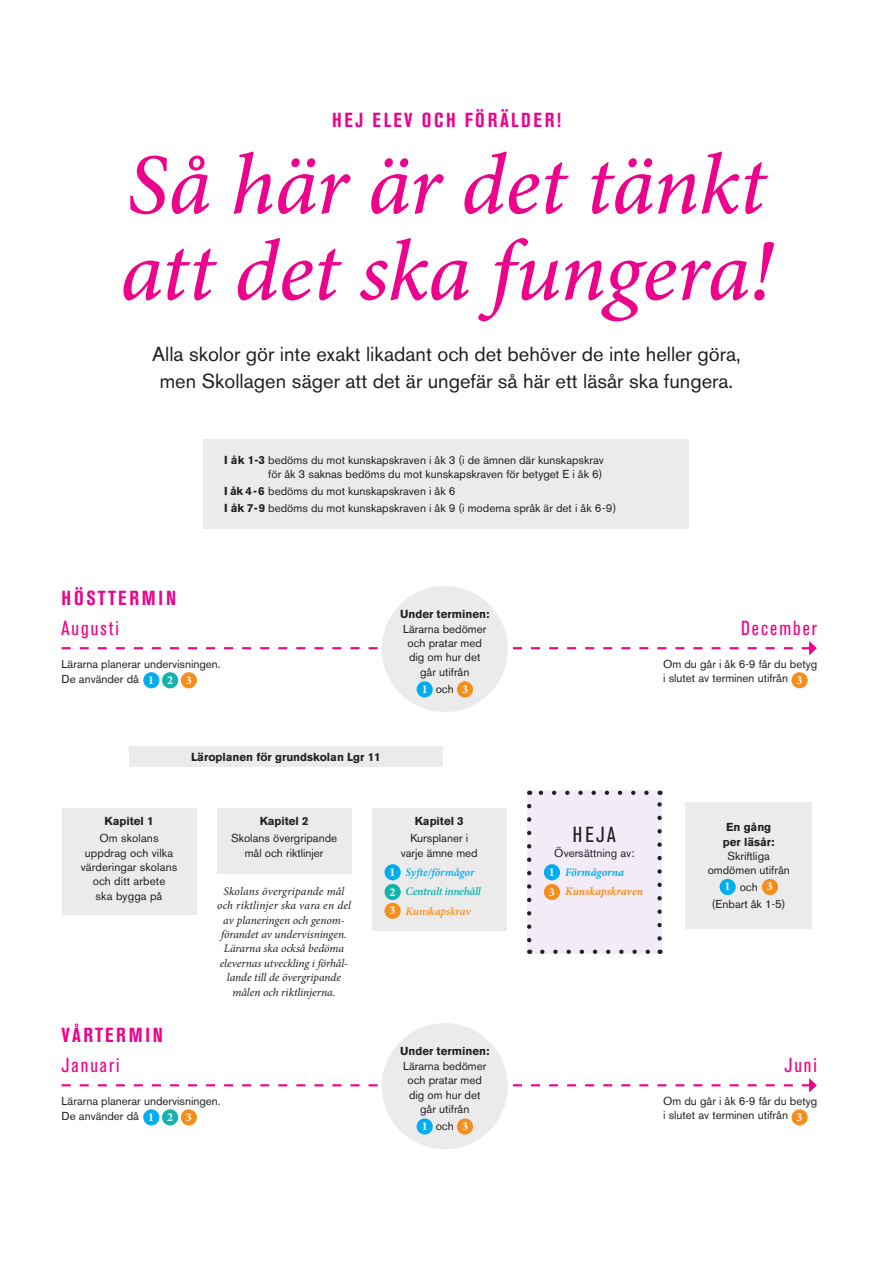
<style>
.page{position:relative;width:893px;height:1263px;background:#fff}
.page>*{position:absolute;margin:0;border:0;box-sizing:border-box;transform-origin:0 0}
.t1{font:italic 500 86.4px/86.4px "Minion Pro";letter-spacing:-.005em;color:#ed028c}
.t2{font:condensed 21.6px "Akzidenz Grotesk BE";color:#231f20}
.t3{font:20.1px/27.3px "Akzidenz Grotesk BE";color:#231f20;text-align:center}
.t4{font:700 condensed 20.1px "Akzidenz Grotesk BE";letter-spacing:.135em;color:#ed028c}
.t5{font:condensed 20.1px "Akzidenz Grotesk BE";letter-spacing:.1em;color:#ed028c}
.t6{font:700 12px "Minion Pro";color:#fff}
.t7{font:11.55px/14.4px "Akzidenz Grotesk BE";color:#231f20;text-align:center}
.t8{font:italic 11.55px/14.4px "Minion Pro";letter-spacing:-.005em;color:#231f20;text-align:center}
.t9{font:700 11.55px "Akzidenz Grotesk BE";color:#231f20}
.t10{font:italic 600 11.55px "Minion Pro";letter-spacing:-.03em;color:#13b2ad}
.t11{font:italic 600 11.55px "Minion Pro";letter-spacing:-.005em;color:#00aeef}
.t12{font:italic 700 11.55px "Minion Pro";letter-spacing:-.005em;color:#f68e1e}
.t13{font:italic 600 11.55px "Minion Pro";letter-spacing:-.01em;color:#f68e1e}
.t14{font:italic 700 11.55px "Minion Pro";letter-spacing:-.005em;color:#00aeef}
.s1{font-weight:700}
</style>
<div class="page">
<div style="left:204px;top:439px;width:485px;height:90px;background:#ebebeb"></div>
<svg style="left:62px;top:641px;width:755px;height:14px"></svg>
<div style="left:143px;top:672px;width:16px;height:16px;background:#00aeef;border-radius:50%"></div>
<div style="left:162px;top:672px;width:16px;height:16px;background:#13b2ad;border-radius:50%"></div>
<div style="left:181px;top:672px;width:16px;height:16px;background:#f68e1e;border-radius:50%"></div>
<div style="left:791px;top:672px;width:17px;height:16px;background:#f68e1e;border-radius:50%"></div>
<div style="left:382px;top:586px;width:126px;height:126px;background:#ebebeb;border-radius:50%"></div>
<div style="left:417px;top:681px;width:16px;height:16px;background:#00aeef;border-radius:50%"></div>
<div style="left:457px;top:681px;width:16px;height:16px;background:#f68e1e;border-radius:50%"></div>
<svg style="left:62px;top:1078px;width:755px;height:14px"></svg>
<div style="left:143px;top:1109px;width:16px;height:16px;background:#00aeef;border-radius:50%"></div>
<div style="left:162px;top:1109px;width:16px;height:16px;background:#13b2ad;border-radius:50%"></div>
<div style="left:181px;top:1109px;width:16px;height:16px;background:#f68e1e;border-radius:50%"></div>
<div style="left:791px;top:1109px;width:17px;height:16px;background:#f68e1e;border-radius:50%"></div>
<div style="left:382px;top:1023px;width:126px;height:126px;background:#ebebeb;border-radius:50%"></div>
<div style="left:417px;top:1118px;width:16px;height:16px;background:#00aeef;border-radius:50%"></div>
<div style="left:457px;top:1118px;width:16px;height:16px;background:#f68e1e;border-radius:50%"></div>
<div style="left:62px;top:808px;width:134px;height:106px;background:#ebebeb"></div>
<div style="left:217px;top:808px;width:134px;height:65px;background:#ebebeb"></div>
<div style="left:129px;top:747px;width:314px;height:20px;background:#ebebeb"></div>
<div style="left:372px;top:808px;width:135px;height:123px;background:#ebebeb"></div>
<div style="left:385px;top:864px;width:16px;height:16px;background:#00aeef;border-radius:50%"></div>
<div style="left:385px;top:884px;width:16px;height:16px;background:#13b2ad;border-radius:50%"></div>
<div style="left:385px;top:903px;width:16px;height:16px;background:#f68e1e;border-radius:50%"></div>
<div style="left:527px;top:791px;width:135px;height:163px;background:#f3ebf7"></div>
<svg style="left:542px;top:949px;width:108px;height:5px"></svg>
<svg style="left:538px;top:791px;width:108px;height:4px"></svg>
<svg style="left:527px;top:806px;width:4px;height:148px"></svg>
<svg style="left:657px;top:791px;width:5px;height:147px"></svg>
<div style="left:544px;top:864px;width:16px;height:16px;background:#00aeef;border-radius:50%"></div>
<div style="left:544px;top:884px;width:16px;height:16px;background:#f68e1e;border-radius:50%"></div>
<div style="left:686px;top:802px;width:126px;height:126px;background:#ebebeb"></div>
<div style="left:719px;top:879px;width:17px;height:16px;background:#00aeef;border-radius:50%"></div>
<div style="left:762px;top:879px;width:16px;height:16px;background:#f68e1e;border-radius:50%"></div>
<p class="t4" style="left:332px;top:108px;width:230px">HEJ ELEV OCH FÖRÄLDER!</p>
<p class="t1" style="left:120px;top:142px;width:654px">Så här är det tänkt att det ska fungera!</p>
<p class="t3" style="left:152px;top:340px;width:590px">Alla skolor gör inte exakt likadant och det behöver de inte heller göra, men Skollagen säger att det är ungefär så här ett läsår ska fungera.</p>
<p class="t4" style="left:62px;top:586px;width:116px">HÖSTTERMIN</p>
<p class="t7" style="left:224px;top:453px;width:381px;text-align:right"><span class="s1">I åk 1-3</span> bedöms du mot kunskapskraven i åk 3 (i de ämnen där kunskapskrav för åk 3 saknas bedöms du mot kunskapskraven för betyget E i åk 6)</p>
<p class="t7" style="left:224px;top:484px;width:233px"><span class="s1">I åk 4-6</span> bedöms du mot kunskapskraven i åk 6</p>
<p class="t7" style="left:224px;top:501px;width:394px"><span class="s1">I åk 7-9</span> bedöms du mot kunskapskraven i åk 9 (i moderna språk är det i åk 6-9)</p>
<p class="t7" style="left:400px;top:607px;width:91px"><span class="s1">Under terminen:<br></span>Lärarna bedömer och pratar med dig om hur det går utifrån</p>
<p class="t6" style="left:422px;top:681px;width:8px">1</p>
<p class="t7" style="left:436px;top:681px;width:20px">och</p>
<p class="t6" style="left:462px;top:681px;width:8px">3</p>
<p class="t5" style="left:62px;top:617px;width:59px">Augusti</p>
<p class="t5" style="left:741px;top:617px;width:77px">December</p>
<p class="t7" style="left:663px;top:657px;width:156px;text-align:left">Om du går i åk 6-9 får du betyg i slutet av terminen utifrån</p>
<p class="t7" style="left:62px;top:657px;width:160px;text-align:left">Lärarna planerar undervisningen.<br>De använder då</p>
<p class="t6" style="left:148px;top:671px;width:8px">1</p>
<p class="t6" style="left:167px;top:671px;width:8px">2</p>
<p class="t6" style="left:186px;top:671px;width:8px">3</p>
<p class="t6" style="left:797px;top:671px;width:8px">3</p>
<p class="t9" style="left:191px;top:750px;width:191px">Läroplanen för grundskolan Lgr 11</p>
<p class="t9" style="left:105px;top:815px;width:50px">Kapitel 1</p>
<p class="t7" style="left:81px;top:831px;width:98px">Om skolans uppdrag och vilka värderingar skolans och ditt arbete<br>ska bygga på</p>
<p class="t4" style="left:62px;top:1023px;width:103px">VÅRTERMIN</p>
<p class="t9" style="left:260px;top:815px;width:50px">Kapitel 2</p>
<p class="t7" style="left:231px;top:831px;width:108px">Skolans övergripande mål och riktlinjer</p>
<p class="t8" style="left:217px;top:884px;width:135px">Skolans övergripande mål och riktlinjer ska vara en del av planeringen och genom&shy;förandet av undervisningen.<br>Lärarna ska också bedöma elevernas utveckling i förhål&shy;lande till de övergripande målen och riktlinjerna.</p>
<p class="t9" style="left:415px;top:815px;width:50px">Kapitel 3</p>
<p class="t7" style="left:401px;top:831px;width:79px">Kursplaner i varje ämne med</p>
<p class="t6" style="left:390px;top:863px;width:8px">1</p>
<p class="t6" style="left:390px;top:883px;width:8px">2</p>
<p class="t6" style="left:390px;top:902px;width:8px">3</p>
<p class="t11" style="left:405px;top:864px;width:70px">Syfte/förmågor</p>
<p class="t10" style="left:405px;top:883px;width:77px">Centralt innehåll</p>
<p class="t13" style="left:405px;top:903px;width:67px">Kunskapskrav</p>
<p class="t2" style="left:573px;top:823px;width:44px">HEJA</p>
<p class="t7" style="left:554px;top:845px;width:82px">Översättning av:</p>
<p class="t6" style="left:549px;top:863px;width:8px">1</p>
<p class="t6" style="left:549px;top:883px;width:8px">3</p>
<p class="t14" style="left:565px;top:864px;width:60px">Förmågorna</p>
<p class="t12" style="left:565px;top:883px;width:80px">Kunskapskraven</p>
<p class="t7" style="left:708px;top:820px;width:84px"><span class="s1">En gång<br>per läsår:<br></span>Skriftliga omdömen utifrån</p>
<p class="t7" style="left:740px;top:880px;width:20px">och</p>
<p class="t7" style="left:712px;top:897px;width:75px">(Enbart åk 1-5)</p>
<p class="t6" style="left:725px;top:878px;width:8px">1</p>
<p class="t6" style="left:767px;top:878px;width:8px">3</p>
<p class="t7" style="left:400px;top:1044px;width:91px"><span class="s1">Under terminen:<br></span>Lärarna bedömer och pratar med dig om hur det går utifrån</p>
<p class="t6" style="left:422px;top:1118px;width:8px">1</p>
<p class="t7" style="left:436px;top:1118px;width:20px">och</p>
<p class="t6" style="left:462px;top:1118px;width:8px">3</p>
<p class="t5" style="left:62px;top:1054px;width:59px">Januari</p>
<p class="t5" style="left:784px;top:1054px;width:34px">Juni</p>
<p class="t7" style="left:663px;top:1094px;width:156px;text-align:left">Om du går i åk 6-9 får du betyg i slutet av terminen utifrån</p>
<p class="t7" style="left:62px;top:1094px;width:160px;text-align:left">Lärarna planerar undervisningen.<br>De använder då</p>
<p class="t6" style="left:148px;top:1109px;width:8px">1</p>
<p class="t6" style="left:167px;top:1109px;width:8px">2</p>
<p class="t6" style="left:186px;top:1109px;width:8px">3</p>
<p class="t6" style="left:797px;top:1109px;width:8px">3</p>
</div>
